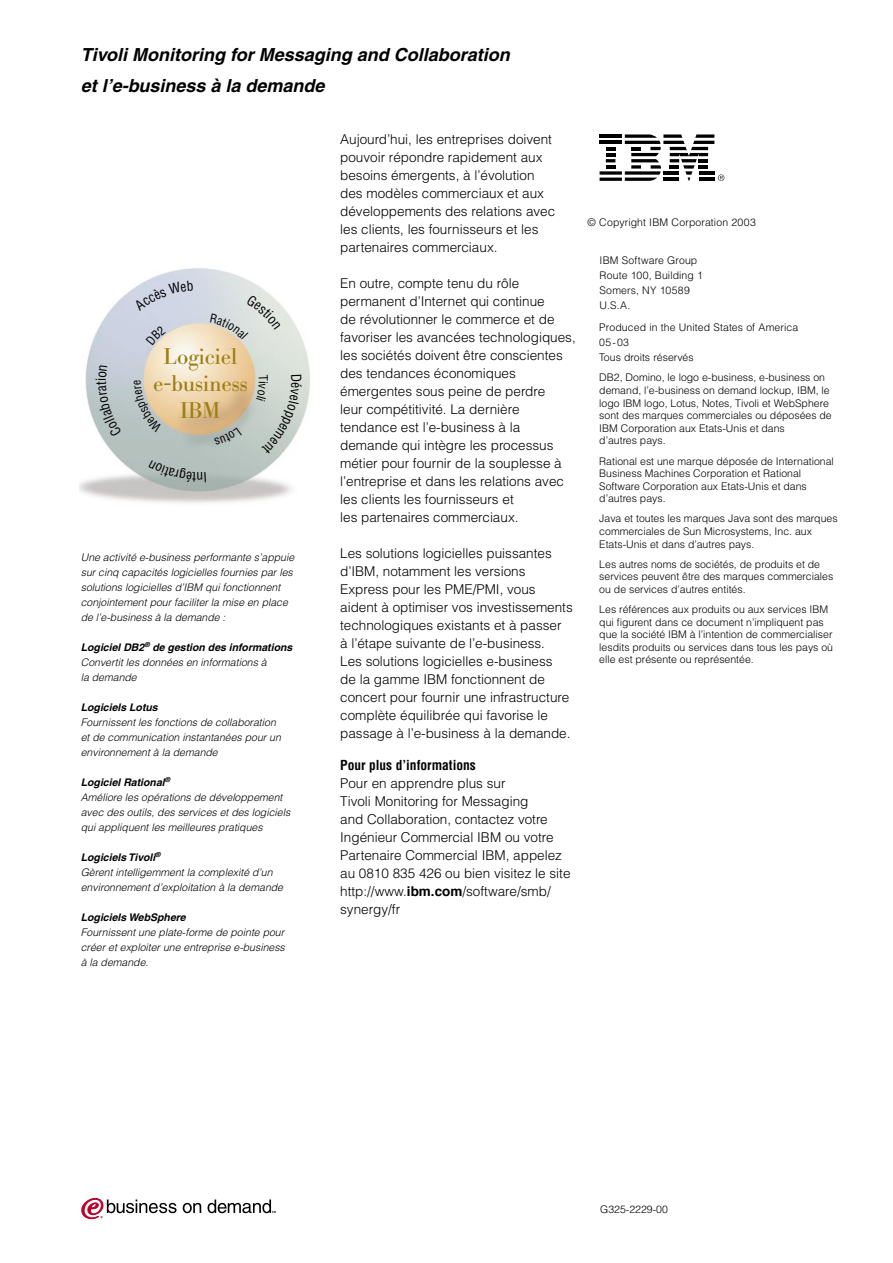
<style>
.page{position:relative;width:893px;height:1263px;background:#fff}
.page>*{position:absolute;margin:0;border:0;box-sizing:border-box;transform-origin:0 0}
.t1{font:22.5px/27px "IBM Bodoni";color:#9d7f16;text-align:center}
.t2{font:italic 700 18px/31.5px "Helvetica";color:#000}
.t3{font:300 13.5px/18px "Helvetica";color:#000}
.t4{font:700 condensed 13.5px "Helvetica";color:#000}
.t5{font:300 10.5px/12.6px "Helvetica";color:#000}
.t6{font:italic 300 10.5px/15px "Helvetica";color:#000}
.t7{font:italic 700 10.5px "Helvetica";color:#000}
.s1{font-weight:700}
</style>
<div class="page">
<svg style="left:600px;top:134px;width:124px;height:47px"></svg>
<svg style="left:183px;top:1203px;width:18px;height:10px"></svg>
<svg style="left:82px;top:1198px;width:95px;height:22px"></svg>
<svg style="left:208px;top:1199px;width:68px;height:14px"></svg>
<img style="left:79px;top:268px;width:231px;height:235px">
<svg style="left:134px;top:380px;width:28px;height:53px"></svg>
<svg style="left:146px;top:325px;width:20px;height:20px"></svg>
<svg style="left:214px;top:427px;width:28px;height:18px"></svg>
<div style="left:134px;top:280px;width:59px;height:31px;background:#d0d6e6"></div>
<svg style="left:210px;top:294px;width:71px;height:45px"></svg>
<svg style="left:256px;top:375px;width:46px;height:80px"></svg>
<svg style="left:148px;top:460px;width:58px;height:22px"></svg>
<svg style="left:96px;top:365px;width:26px;height:72px"></svg>
<h2 class="t2" style="left:81px;top:38px;width:430px">Tivoli Monitoring for Messaging and Collaboration et l’e-business à la demande</h2>
<h1 class="t1" style="left:153px;top:343px;width:96px">Logiciel e-business<br>IBM</h1>
<p class="t6" style="left:81px;top:549px;width:215px">Une activité e-business performante s’appuie sur cinq capacités logicielles fournies par les solutions logicielles d’IBM qui fonctionnent conjointement pour faciliter la mise en place de l’e-business à la demande :</p>
<p class="t6" style="left:81px;top:639px;width:213px"><span class="s1">Logiciel DB2</span><sup>®</sup> <span class="s1">de gestion des informations<br></span>Convertit les données en informations à<br>la demande</p>
<p class="t7" style="left:81px;top:701px;width:79px">Logiciels Lotus</p>
<p class="t6" style="left:81px;top:714px;width:202px">Fournissent les fonctions de collaboration et de communication instantanées pour un environnement à la demande</p>
<p class="t6" style="left:81px;top:774px;width:211px"><span class="s1">Logiciel Rational</span><sup>®<br></sup>Améliore les opérations de développement avec des outils, des services et des logiciels qui appliquent les meilleures pratiques</p>
<p class="t6" style="left:81px;top:849px;width:204px"><span class="s1">Logiciels Tivoli</span><sup>®<br></sup>Gèrent intelligemment la complexité d’un environnement d’exploitation à la demande</p>
<p class="t7" style="left:81px;top:911px;width:106px">Logiciels WebSphere</p>
<p class="t6" style="left:81px;top:924px;width:206px;text-align:justify">Fournissent une plate-forme de pointe pour créer et exploiter une entreprise e-business à la demande.</p>
<p class="t3" style="left:340px;top:130px;width:217px">Aujourd’hui, les entreprises doivent pouvoir répondre rapidement aux besoins émergents, à l’évolution des modèles commerciaux et aux développements des relations avec les clients, les fournisseurs et les partenaires commerciaux.</p>
<p class="t3" style="left:340px;top:274px;width:237px">En outre, compte tenu du rôle permanent d’Internet qui continue<br>de révolutionner le commerce et de favoriser les avancées technologiques, les sociétés doivent être conscientes des tendances économiques émergentes sous peine de perdre<br>leur compétitivité. La dernière tendance est l’e-business à la demande qui intègre les processus métier pour fournir de la souplesse à l’entreprise et dans les relations avec les clients les fournisseurs et<br>les partenaires commerciaux.</p>
<p class="t3" style="left:340px;top:544px;width:234px">Les solutions logicielles puissantes d’IBM, notamment les versions Express pour les PME/PMI, vous aident à optimiser vos investissements technologiques existants et à passer<br>à l’étape suivante de l’e-business.<br>Les solutions logicielles e-business<br>de la gamme IBM fonctionnent de concert pour fournir une infrastructure complète équilibrée qui favorise le passage à l’e-business à la demande.</p>
<p class="t4" style="left:340px;top:756px;width:137px">Pour plus d’informations</p>
<p class="t3" style="left:340px;top:774px;width:232px">Pour en apprendre plus sur<br>Tivoli Monitoring for Messaging<br>and Collaboration, contactez votre<br>Ingénieur Commercial IBM ou votre<br>Partenaire Commercial IBM, appelez au 0810 835 426 ou bien visitez le site http://www.<span class="s1">ibm.com</span>/software/smb/ synergy/fr</p>
<p class="t5" style="left:588px;top:216px;width:170px">© Copyright IBM Corporation 2003</p>
<p class="t5" style="left:600px;top:252px;width:105px;line-height:15px">IBM Software Group<br>Route 100, Building 1<br>Somers, NY 10589<br>U.S.A.</p>
<p class="t5" style="left:599px;top:320px;width:201px;line-height:15px">Produced in the United States of America<br>05-03<br>Tous droits réservés</p>
<p class="t5" style="left:599px;top:371px;width:234px">DB2, Domino, le logo e-business, e-business on demand, l’e-business on demand lockup, IBM, le logo IBM logo, Lotus, Notes, Tivoli et WebSphere sont des marques commerciales ou déposées de IBM Corporation aux Etats-Unis et dans<br>d’autres pays.</p>
<p class="t5" style="left:599px;top:454px;width:236px">Rational est une marque déposée de International Business Machines Corporation et Rational Software Corporation aux Etats-Unis et dans d’autres pays.</p>
<p class="t5" style="left:599px;top:512px;width:240px">Java et toutes les marques Java sont des marques commerciales de Sun Microsystems, Inc. aux<br>Etats-Unis et dans d’autres pays.</p>
<p class="t5" style="left:599px;top:558px;width:236px">Les autres noms de sociétés, de produits et de services peuvent être des marques commerciales ou de services d’autres entités.</p>
<p class="t5" style="left:599px;top:603px;width:235px">Les références aux produits ou aux services IBM qui figurent dans ce document n’impliquent pas que la société IBM à l’intention de commercialiser lesdits produits ou services dans tous les pays où elle est présente ou représentée.</p>
<p class="t5" style="left:600px;top:1203px;width:69px">G325-2229-00</p>
</div>
